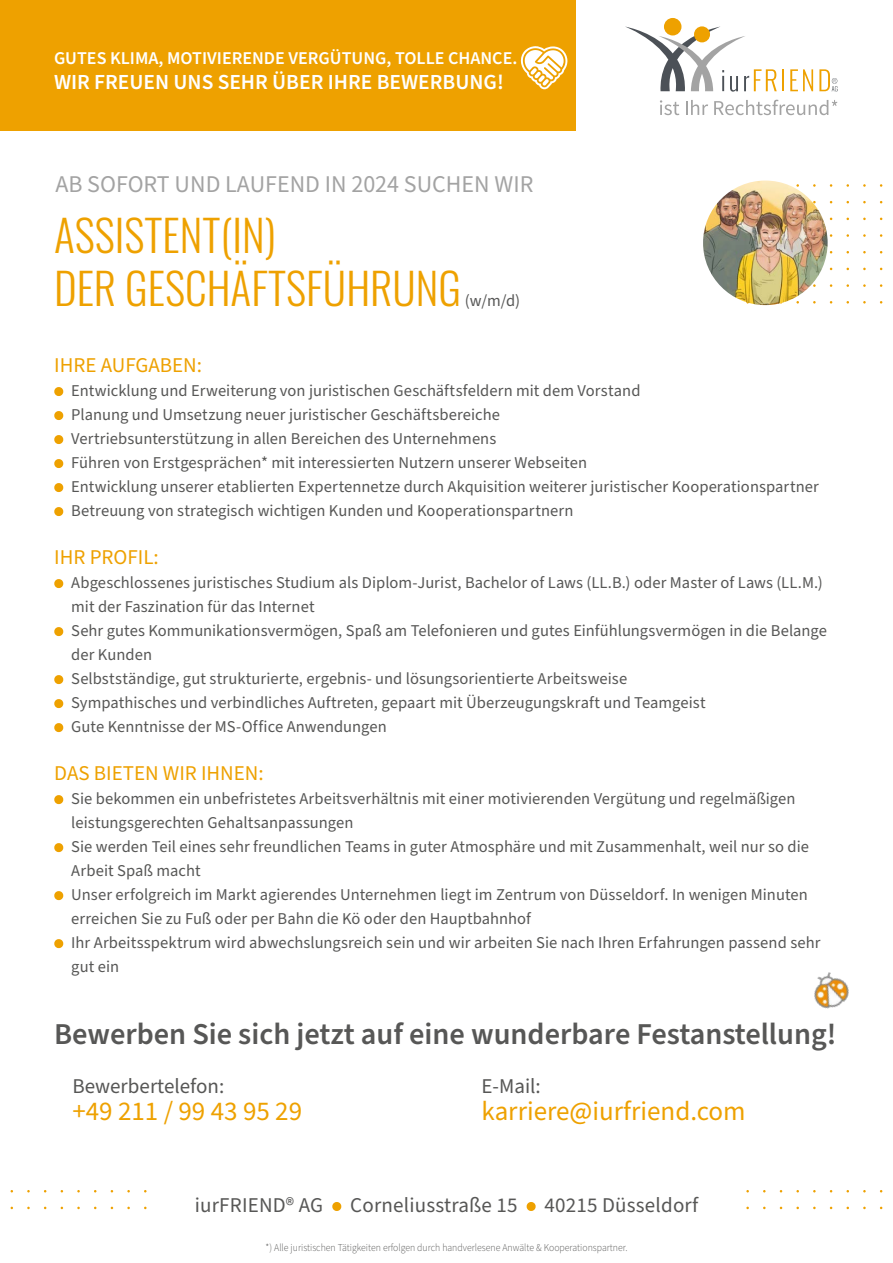
<style>
.page{position:relative;width:893px;height:1263px;background:#fff}
.page>*{position:absolute;margin:0;border:0;box-sizing:border-box;transform-origin:0 0}
.t1{font:300 43.5px/52.5px "Oswald";color:#eea100}
.t2{font:600 30.3px "Source Sans Pro";color:#575756}
.t3{font:27px "Source Sans Pro";color:#eea100}
.t4{font:24px "Source Sans Pro";color:#a3a3a3}
.t5{font:600 21.45px "Source Sans Pro";color:#fff}
.t6{font:21px "Source Sans Pro";letter-spacing:.01em;color:#575756}
.t7{font:21px "Source Sans Pro";color:#eea100}
.t8{font:600 18px "Source Sans Pro";color:#fff}
.t9{font:16.5px/24px "Source Sans Pro";letter-spacing:.005em;color:#575756}
.t10{font:300 10.5px "Source Sans Pro";color:#575756;scale:.93 1}
</style>
<div class="page">
<svg style="left:54px;top:387px;width:9px;height:9px"></svg>
<svg style="left:54px;top:411px;width:9px;height:9px"></svg>
<svg style="left:54px;top:435px;width:9px;height:9px"></svg>
<svg style="left:54px;top:459px;width:9px;height:9px"></svg>
<svg style="left:54px;top:483px;width:9px;height:9px"></svg>
<svg style="left:54px;top:507px;width:9px;height:9px"></svg>
<svg style="left:54px;top:579px;width:9px;height:9px"></svg>
<svg style="left:54px;top:627px;width:9px;height:9px"></svg>
<svg style="left:54px;top:675px;width:9px;height:9px"></svg>
<svg style="left:54px;top:699px;width:9px;height:9px"></svg>
<svg style="left:54px;top:723px;width:9px;height:9px"></svg>
<svg style="left:54px;top:795px;width:9px;height:9px"></svg>
<svg style="left:54px;top:843px;width:9px;height:9px"></svg>
<svg style="left:54px;top:891px;width:9px;height:9px"></svg>
<svg style="left:54px;top:939px;width:9px;height:9px"></svg>
<svg style="left:332px;top:1202px;width:9px;height:9px"></svg>
<svg style="left:527px;top:1202px;width:9px;height:9px"></svg>
<div style="left:0;top:0;width:576px;height:131px;background:#eea100"></div>
<svg style="left:521px;top:46px;width:47px;height:43px"></svg>
<img style="left:703px;top:181px;width:125px;height:124px;border-radius:62px">
<img style="left:812px;top:972px;width:38px;height:38px;border-radius:19px">
<hr style="left:782px;top:69px;width:2px;height:22px;background:#eea100">
<svg style="left:790px;top:69px;width:23px;height:22px"></svg>
<svg style="left:819px;top:69px;width:18px;height:22px"></svg>
<div style="left:664px;top:18px;width:17px;height:17px;background:#eea100;border-radius:50%"></div>
<svg style="left:626px;top:27px;width:151px;height:65px"></svg>
<svg style="left:660px;top:100px;width:19px;height:15px"></svg>
<svg style="left:686px;top:100px;width:22px;height:15px"></svg>
<svg style="left:714px;top:100px;width:114px;height:15px"></svg>
<svg style="left:832px;top:100px;width:5px;height:6px"></svg>
<p class="t8" style="left:54px;top:46px;width:465px">GUTES KLIMA, MOTIVIERENDE VERGÜTUNG, TOLLE CHANCE.</p>
<h3 class="t5" style="left:54px;top:68px;width:451px">WIR FREUEN UNS SEHR ÜBER IHRE BEWERBUNG!</h3>
<h3 class="t4" style="left:55px;top:168px;width:480px">AB SOFORT UND LAUFEND IN 2024 SUCHEN WIR</h3>
<h1 class="t1" style="left:54px;top:205px;width:409px">ASSISTENT(IN)<br>DER GESCHÄFTSFÜHRUNG</h1>
<p class="t9" style="left:465px;top:289px;width:57px">(w/m/d)</p>
<p class="t7" style="left:54px;top:351px;width:149px">IHRE AUFGABEN:</p>
<p class="t9" style="left:71px;top:379px;width:749px">Entwicklung und Erweiterung von juristischen Geschäftsfeldern mit dem Vorstand<br>Planung und Umsetzung neuer juristischer Geschäftsbereiche<br>Vertriebsunterstützung in allen Bereichen des Unternehmens<br>Führen von Erstgesprächen* mit interessierten Nutzern unserer Webseiten<br>Entwicklung unserer etablierten Expertennetze durch Akquisition weiterer juristischer Kooperationspartner Betreuung von strategisch wichtigen Kunden und Kooperationspartnern</p>
<p class="t7" style="left:54px;top:543px;width:106px">IHR PROFIL:</p>
<p class="t9" style="left:71px;top:571px;width:757px">Abgeschlossenes juristisches Studium als Diplom-Jurist, Bachelor of Laws (LL.B.) oder Master of Laws (LL.M.) mit der Faszination für das Internet<br>Sehr gutes Kommunikationsvermögen, Spaß am Telefonieren und gutes Einfühlungsvermögen in die Belange der Kunden<br>Selbstständige, gut strukturierte, ergebnis- und lösungsorientierte Arbeitsweise<br>Sympathisches und verbindliches Auftreten, gepaart mit Überzeugungskraft und Teamgeist<br>Gute Kenntnisse der MS-Office Anwendungen</p>
<p class="t7" style="left:54px;top:759px;width:211px">DAS BIETEN WIR IHNEN:</p>
<p class="t9" style="left:71px;top:787px;width:751px">Sie bekommen ein unbefristetes Arbeitsverhältnis mit einer motivierenden Vergütung und regelmäßigen leistungsgerechten Gehaltsanpassungen<br>Sie werden Teil eines sehr freundlichen Teams in guter Atmosphäre und mit Zusammenhalt, weil nur so die Arbeit Spaß macht<br>Unser erfolgreich im Markt agierendes Unternehmen liegt im Zentrum von Düsseldorf. In wenigen Minuten erreichen Sie zu Fuß oder per Bahn die Kö oder den Hauptbahnhof<br>Ihr Arbeitsspektrum wird abwechslungsreich sein und wir arbeiten Sie nach Ihren Erfahrungen passend sehr gut ein</p>
<h2 class="t2" style="left:54px;top:1013px;width:784px">Bewerben Sie sich jetzt auf eine wunderbare Festanstellung!</h2>
<p class="t6" style="left:72px;top:1071px;width:153px">Bewerbertelefon:</p>
<h3 class="t3" style="left:72px;top:1092px;width:231px">+49 211 / 99 43 95 29</h3>
<p class="t6" style="left:482px;top:1071px;width:61px">E-Mail:</p>
<h3 class="t3" style="left:482px;top:1092px;width:265px">karriere@iurfriend.com</h3>
<p class="t6" style="left:195px;top:1191px;width:130px">iurFRIEND® AG</p>
<p class="t6" style="left:350px;top:1191px;width:169px">Corneliusstraße 15</p>
<p class="t6" style="left:544px;top:1191px;width:155px">40215 Düsseldorf</p>
<p class="t10" style="left:266px;top:1241px;width:391px">*) Alle juristischen Tätigkeiten erfolgen durch handverlesene Anwälte &amp; Kooperationspartner.</p>
</div>
